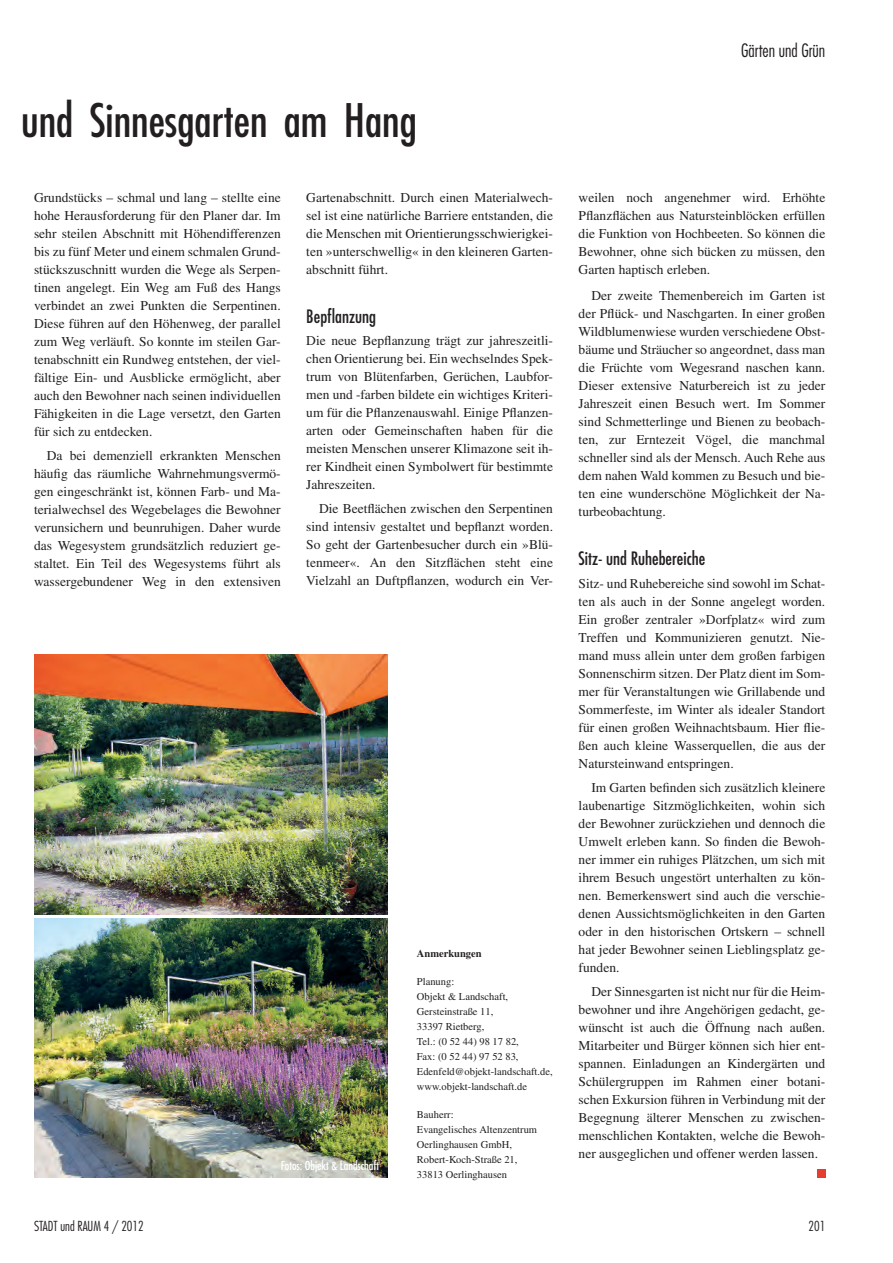
<style>
.page{position:relative;width:893px;height:1263px;background:#fff}
.page>*{position:absolute;margin:0;border:0;box-sizing:border-box;transform-origin:0 0}
.t1{font:condensed 45px "Futura";color:#231f20}
.t2{font:condensed 18px "Futura";color:#231f20}
.t3{font:300 condensed 18px "Futura";color:#231f20}
.t4{font:13.5px/18px "Times";color:#231f20;text-align:justify}
.t5{font:300 condensed 13.5px "Futura";color:#231f20}
.t6{font:condensed 12px "Futura";color:#fff}
.t7{font:10.5px/15px "Times";color:#231f20}
.t8{font:700 10.5px "Times";color:#231f20}
</style>
<div class="page">
<img style="left:34px;top:655px;width:353px;height:259px">
<img style="left:34px;top:918px;width:353px;height:260px">
<div style="left:817px;top:1170px;width:8px;height:8px;background:#e53e30"></div>
<h1 class="t1" style="left:21px;top:99px;width:397px">und Sinnesgarten am Hang</h1>
<p class="t4" style="left:34px;top:189px;width:248px">Grundstücks – schmal und lang – stellte eine hohe Herausforderung für den Planer dar. Im sehr steilen Abschnitt mit Höhendifferenzen bis zu fünf Meter und einem schmalen Grund&shy;stückszuschnitt wurden die Wege als Serpen&shy;tinen angelegt. Ein Weg am Fuß des Hangs verbindet an zwei Punkten die Serpentinen.<br>Diese führen auf den Höhenweg, der parallel zum Weg verläuft. So konnte im steilen Gar&shy;tenabschnitt ein Rundweg entstehen, der viel&shy;fältige Ein- und Ausblicke ermöglicht, aber auch den Bewohner nach seinen individuellen Fähigkeiten in die Lage versetzt, den Garten für sich zu entdecken.</p>
<p class="t4" style="left:34px;top:447px;width:248px;text-indent:13px">Da bei demenziell erkrankten Menschen häufig das räumliche Wahrnehmungsvermö&shy;gen eingeschränkt ist, können Farb- und Ma&shy;terialwechsel des Wegebelages die Bewohner verunsichern und beunruhigen. Daher wurde das Wegesystem grundsätzlich reduziert ge&shy;staltet. Ein Teil des Wegesystems führt als wassergebundener Weg in den extensiven</p>
<p class="t4" style="left:306px;top:189px;width:248px">Gartenabschnitt. Durch einen Materialwech&shy;sel ist eine natürliche Barriere entstanden, die die Menschen mit Orientierungsschwierigkei&shy;ten »unterschwellig« in den kleineren Garten&shy;abschnitt führt.</p>
<h2 class="t2" style="left:306px;top:308px;width:71px">Bepflanzung</h2>
<p class="t4" style="left:306px;top:332px;width:248px">Die neue Bepflanzung trägt zur jahreszeitli&shy;chen Orientierung bei. Ein wechselndes Spek&shy;trum von Blütenfarben, Gerüchen, Laubfor&shy;men und -farben bildete ein wichtiges Kriteri&shy;um für die Pflanzenauswahl. Einige Pflanzen&shy;arten oder Gemeinschaften haben für die meisten Menschen unserer Klimazone seit ih&shy;rer Kindheit einen Symbolwert für bestimmte Jahreszeiten.</p>
<p class="t4" style="left:306px;top:500px;width:248px;text-indent:13px">Die Beetflächen zwischen den Serpentinen sind intensiv gestaltet und bepflanzt worden.<br>So geht der Gartenbesucher durch ein »Blü&shy;tenmeer«. An den Sitzflächen steht eine Vielzahl an Duftpflanzen, wodurch ein Ver-</p>
<p class="t6" style="left:281px;top:1160px;width:100px">Fotos: Objekt &amp; Landschaft</p>
<p class="t8" style="left:417px;top:950px;width:66px">Anmerkungen</p>
<p class="t7" style="left:417px;top:974px;width:137px">Planung:<br>Objekt &amp; Landschaft,<br>Gersteinstraße 11,<br>33397 Rietberg,<br>Tel.: (0 52 44) 98 17 82,<br>Fax: (0 52 44) 97 52 83,<br>Edenfeld@objekt-landschaft.de, www.objekt-landschaft.de</p>
<p class="t7" style="left:417px;top:1107px;width:122px">Bauherr:<br>Evangelisches Altenzentrum<br>Oerlinghausen GmbH,<br>Robert-Koch-Straße 21,<br>33813 Oerlinghausen</p>
<h2 class="t3" style="left:741px;top:40px;width:86px">Gärten und Grün</h2>
<p class="t4" style="left:578px;top:189px;width:248px">weilen noch angenehmer wird. Erhöhte Pflanzflächen aus Natursteinblöcken erfüllen die Funktion von Hochbeeten. So können die Bewohner, ohne sich bücken zu müssen, den Garten haptisch erleben.</p>
<p class="t4" style="left:578px;top:287px;width:248px;text-indent:13px">Der zweite Themenbereich im Garten ist der Pflück- und Naschgarten. In einer großen Wildblumenwiese wurden verschiedene Obst&shy;bäume und Sträucher so angeordnet, dass man die Früchte vom Wegesrand naschen kann.<br>Dieser extensive Naturbereich ist zu jeder Jahreszeit einen Besuch wert. Im Sommer sind Schmetterlinge und Bienen zu beobach&shy;ten, zur Erntezeit Vögel, die manchmal schneller sind als der Mensch. Auch Rehe aus dem nahen Wald kommen zu Besuch und bie&shy;ten eine wunderschöne Möglichkeit der Na&shy;turbeobachtung.</p>
<h2 class="t2" style="left:578px;top:550px;width:128px">Sitz- und Ruhebereiche</h2>
<p class="t4" style="left:578px;top:574px;width:248px">Sitz- und Ruhebereiche sind sowohl im Schat&shy;ten als auch in der Sonne angelegt worden.<br>Ein großer zentraler »Dorfplatz« wird zum Treffen und Kommunizieren genutzt. Nie&shy;mand muss allein unter dem großen farbigen Sonnenschirm sitzen. Der Platz dient im Som&shy;mer für Veranstaltungen wie Grillabende und Sommerfeste, im Winter als idealer Standort für einen großen Weihnachtsbaum. Hier flie&shy;ßen auch kleine Wasserquellen, die aus der Natursteinwand entspringen.</p>
<p class="t4" style="left:578px;top:779px;width:248px;text-indent:13px">Im Garten befinden sich zusätzlich kleinere laubenartige Sitzmöglichkeiten, wohin sich der Bewohner zurückziehen und dennoch die Umwelt erleben kann. So finden die Bewoh&shy;ner immer ein ruhiges Plätzchen, um sich mit ihrem Besuch ungestört unterhalten zu kön&shy;nen. Bemerkenswert sind auch die verschie&shy;denen Aussichtsmöglichkeiten in den Garten oder in den historischen Ortskern – schnell hat jeder Bewohner seinen Lieblingsplatz ge&shy;funden.</p>
<p class="t4" style="left:578px;top:983px;width:248px;text-indent:13px">Der Sinnesgarten ist nicht nur für die Heim&shy;bewohner und ihre Angehörigen gedacht, ge&shy;wünscht ist auch die Öffnung nach außen.<br>Mitarbeiter und Bürger können sich hier ent&shy;spannen. Einladungen an Kindergärten und Schülergruppen im Rahmen einer botani&shy;schen Exkursion führen in Verbindung mit der Begegnung älterer Menschen zu zwischen&shy;menschlichen Kontakten, welche die Bewoh&shy;ner ausgeglichen und offener werden lassen.</p>
<p class="t5" style="left:34px;top:1220px;width:111px">STADT und RAUM 4 / 2012</p>
<p class="t5" style="left:808px;top:1220px;width:18px">201</p>
</div>
